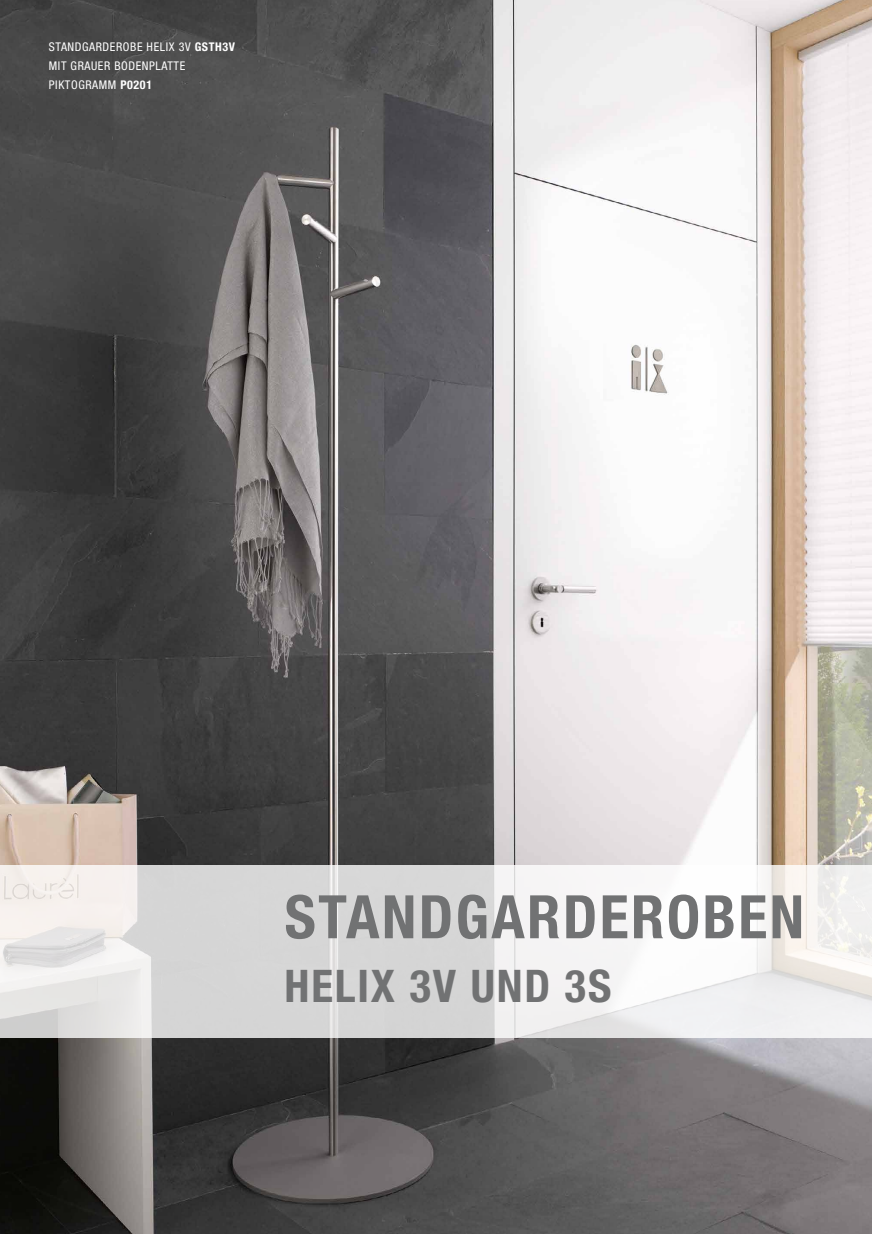
<style>
.page{position:relative;width:872px;height:1234px;background:#fff}
.page>*{position:absolute;margin:0;border:0;box-sizing:border-box;transform-origin:0 0}
.t1{font:700 condensed 60px "Helvetica Neue LT Std";letter-spacing:.04em;color:#717273}
.t2{font:700 condensed 45px "Helvetica Neue LT Std";letter-spacing:.04em;color:#717273}
.t3{font:condensed 12px/19.2px "Helvetica Neue LT Std";letter-spacing:.05em;color:#fff}
.s1{font-weight:700}
</style>
<div class="page">
<img style="left:0;top:0;width:872px;height:1233px">
<svg style="left:0;top:864px;width:872px;height:172px"></svg>
<p class="t3" style="left:49px;top:37px;width:188px">STANDGARDEROBE HELIX 3V <span class="s1">GSTH3V<br></span>MIT GRAUER BODENPLATTE<br>PIKTOGRAMM <span class="s1">P0201</span></p>
<h1 class="t1" style="left:285px;top:880px;width:521px">STANDGARDEROBEN</h1>
<h2 class="t2" style="left:285px;top:958px;width:328px">HELIX 3V UND 3S</h2>
</div>
